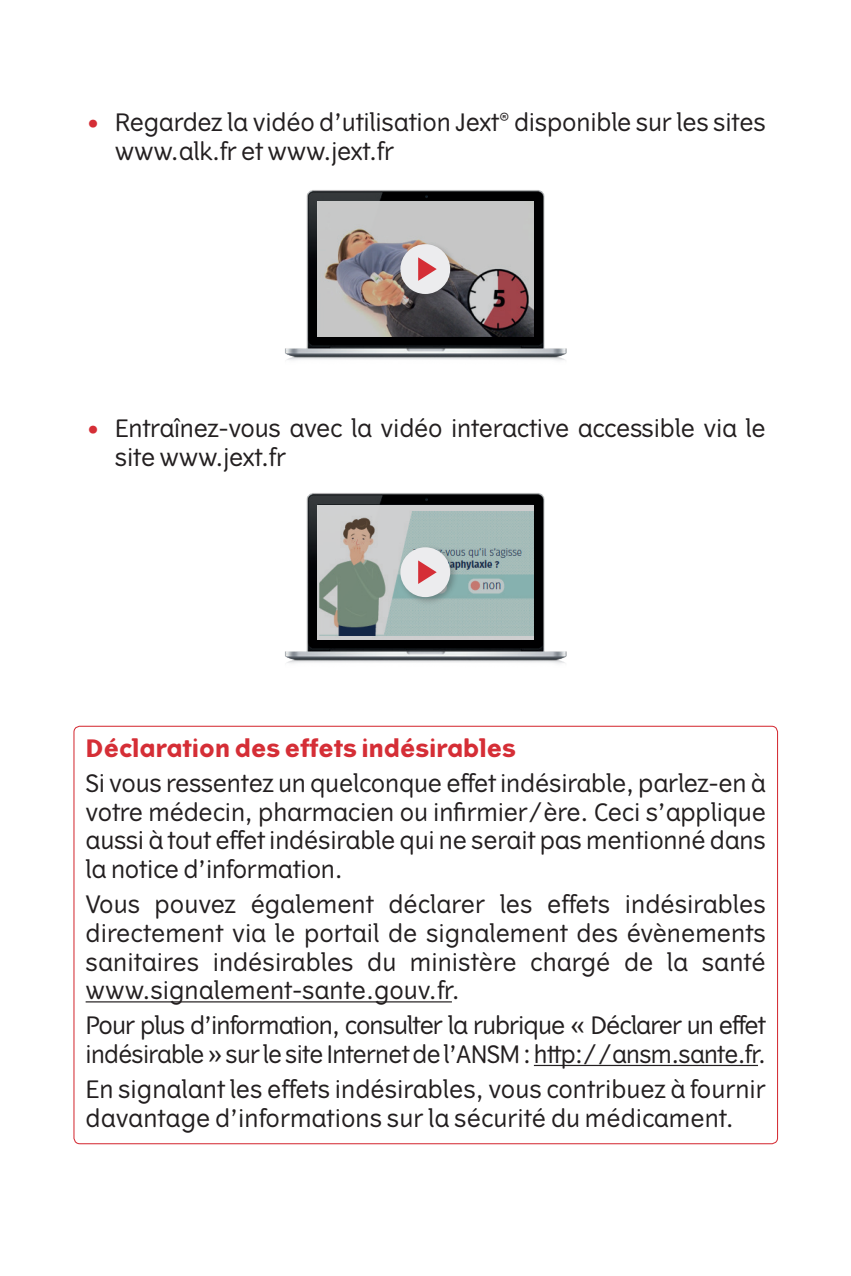
<style>
.page{position:relative;width:851px;height:1276px;background:#fff}
.page>*{position:absolute;margin:0;border:0;box-sizing:border-box;transform-origin:0 0}
.t1{font:24px/28.8px "Vertigo";letter-spacing:-.01em;color:#231f20}
.t2{font:24px/28.8px "Vertigo";letter-spacing:-.04em;color:#231f20}
.t3{font:700 24px "Vertigo";color:#d52e36}
.s1{color:#d52e36}
</style>
<div class="page">
<img style="left:285px;top:190px;width:282px;height:171px">
<img style="left:317px;top:201px;width:216px;height:136px">
<div style="left:397px;top:241px;width:62px;height:62px;background:#231f20;opacity:.3"></div>
<div style="left:400px;top:244px;width:50px;height:50px;background:#ececee;border-radius:50%"></div>
<svg style="left:418px;top:257px;width:18px;height:24px"></svg>
<img style="left:285px;top:493px;width:282px;height:171px">
<img style="left:317px;top:506px;width:216px;height:134px">
<div style="left:397px;top:544px;width:62px;height:62px;background:#231f20;opacity:.3"></div>
<div style="left:400px;top:547px;width:50px;height:50px;background:#ececee;border-radius:50%"></div>
<svg style="left:418px;top:560px;width:18px;height:24px"></svg>
<hr style="left:86px;top:1001px;width:366px;height:1px;background:#231f20">
<hr style="left:534px;top:1065px;width:223px;height:1px;background:#231f20">
<p class="t1" style="left:115px;top:108px;width:652px;text-indent:-30px"><span class="s1">•</span> Regardez la vidéo d’utilisation Jext<sup>®</sup> disponible sur les sites www.alk.fr et www.jext.fr</p>
<p class="t1" style="left:115px;top:414px;width:652px;text-indent:-30px"><span class="s1">•</span> Entraînez-vous avec la vidéo interactive accessible via le site www.jext.fr</p>
<p class="t3" style="left:86px;top:734px;width:431px">Déclaration des effets indésirables</p>
<p class="t1" style="left:86px;top:769px;width:681px;text-align:justify">Si vous ressentez un quelconque effet indésirable, parlez-en à votre médecin, pharmacien ou infirmier/ère. Ceci s’applique aussi à tout effet indésirable qui ne serait pas mentionné dans la notice d’information.</p>
<p class="t1" style="left:86px;top:890px;width:681px;text-align:justify">Vous pouvez également déclarer les effets indésirables directement via le portail de signalement des évènements sanitaires indésirables du ministère chargé de la santé www.signalement-sante.gouv.fr.</p>
<p class="t2" style="left:86px;top:1011px;width:681px">Pour plus d’information, consulter la rubrique « Déclarer un effet indésirable » sur le site Internet de l’ANSM : http://ansm.sante.fr.</p>
<p class="t1" style="left:86px;top:1075px;width:681px">En signalant les effets indésirables, vous contribuez à fournir davantage d’informations sur la sécurité du médicament.</p>
</div>
